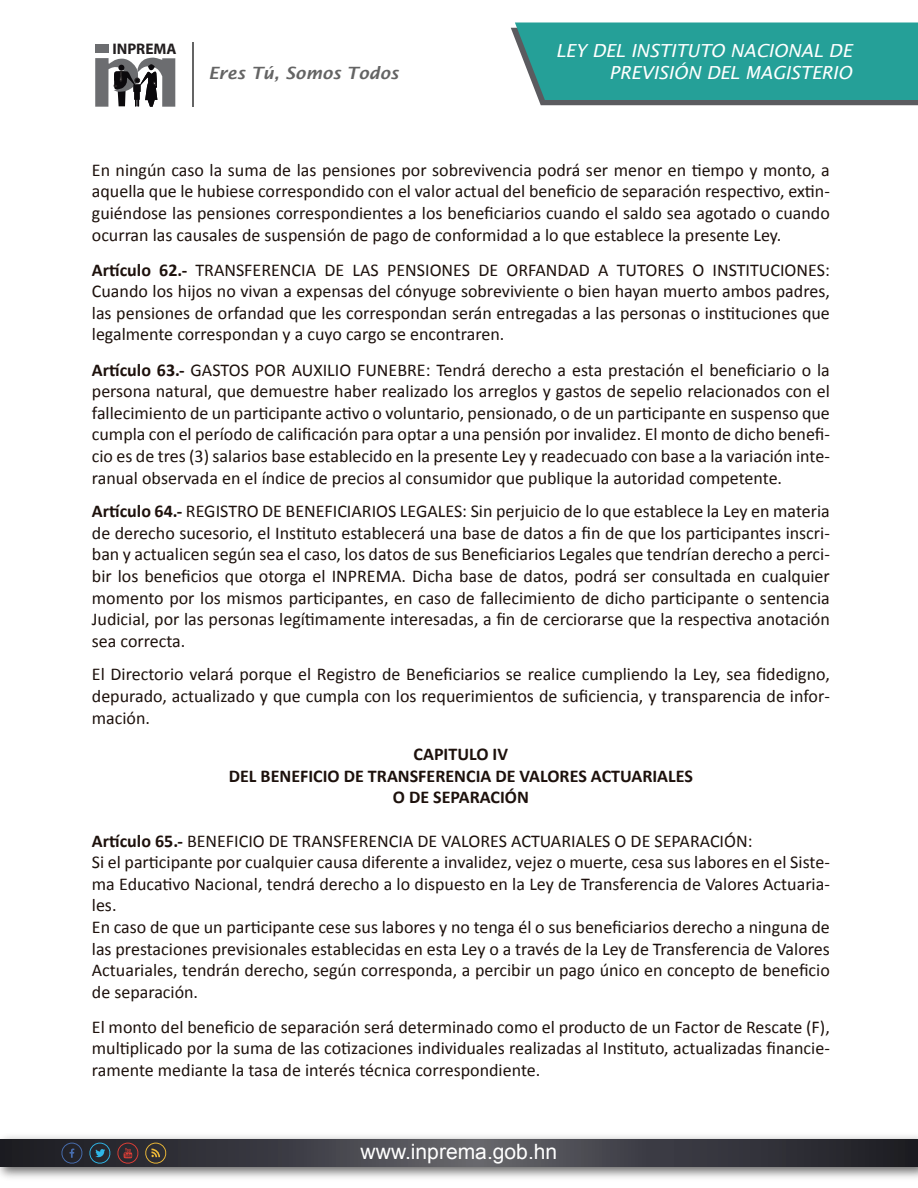
<style>
.page{position:relative;width:918px;height:1188px;background:#fff}
.page>*{position:absolute;margin:0;border:0;box-sizing:border-box;transform-origin:0 0}
.t1{font:21.15px "Arial";color:#fff}
.t2{font:18px/21.6px "Calibri";color:#1d110c;text-align:justify}
.t3{font:700 18px/21.6px "Calibri";color:#1d110c;text-align:center}
.t4{font:italic 18px/21.6px "Lucida Sans";color:#fff;text-align:right}
.t5{font:italic 600 16.95px "Lucida Sans";color:#646464}
.t6{font:700 15.3px "Myriad Pro";color:#231f20}
.s1{font-weight:700}
</style>
<div class="page">
<svg style="left:511px;top:23px;width:407px;height:82px;background:#309e97"></svg>
<div style="left:95px;top:44px;width:14px;height:9px;background:#6c6d70"></div>
<svg style="left:95px;top:57px;width:80px;height:50px"></svg>
<hr style="left:193px;top:42px;width:1px;height:64px;background:#646464">
<img style="left:0;top:1136px;width:918px;height:42px">
<svg style="left:1px;top:1140px;width:917px;height:26px;background:#3d3d43"></svg>
<svg style="left:61px;top:1143px;width:22px;height:21px"></svg>
<svg style="left:89px;top:1143px;width:22px;height:21px"></svg>
<svg style="left:117px;top:1143px;width:50px;height:21px"></svg>
<p class="t6" style="left:112px;top:39px;width:66px">INPREMA</p>
<p class="t5" style="left:208px;top:63px;width:192px">Eres Tú, Somos Todos</p>
<p class="t4" style="left:556px;top:40px;width:298px">LEY DEL INSTITUTO NACIONAL DE<br>PREVISIÓN DEL MAGISTERIO</p>
<p class="t2" style="left:92px;top:159px;width:739px">En ningún caso la suma de las pensiones por sobrevivencia podrá ser menor en tiempo y monto, a aquella que le hubiese correspondido con el valor actual del beneficio de separación respectivo, extin&shy;guiéndose las pensiones correspondientes a los beneficiarios cuando el saldo sea agotado o cuando ocurran las causales de suspensión de pago de conformidad a lo que establece la presente Ley.</p>
<p class="t2" style="left:92px;top:259px;width:739px"><span class="s1">Artículo 62.-</span> TRANSFERENCIA DE LAS PENSIONES DE ORFANDAD A TUTORES O INSTITUCIONES:<br>Cuando los hijos no vivan a expensas del cónyuge sobreviviente o bien hayan muerto ambos padres, las pensiones de orfandad que les correspondan serán entregadas a las personas o instituciones que legalmente correspondan y a cuyo cargo se encontraren.</p>
<p class="t2" style="left:92px;top:359px;width:739px"><span class="s1">Artículo 63.-</span> GASTOS POR AUXILIO FUNEBRE: Tendrá derecho a esta prestación el beneficiario o la persona natural, que demuestre haber realizado los arreglos y gastos de sepelio relacionados con el fallecimiento de un participante activo o voluntario, pensionado, o de un participante en suspenso que cumpla con el período de calificación para optar a una pensión por invalidez. El monto de dicho benefi&shy;cio es de tres (3) salarios base establecido en la presente Ley y readecuado con base a la variación inte&shy;ranual observada en el índice de precios al consumidor que publique la autoridad competente.</p>
<p class="t2" style="left:92px;top:500px;width:739px"><span class="s1">Artículo 64.-</span> REGISTRO DE BENEFICIARIOS LEGALES: Sin perjuicio de lo que establece la Ley en materia de derecho sucesorio, el Instituto establecerá una base de datos a fin de que los participantes inscri&shy;ban y actualicen según sea el caso, los datos de sus Beneficiarios Legales que tendrían derecho a perci&shy;bir los beneficios que otorga el INPREMA. Dicha base de datos, podrá ser consultada en cualquier momento por los mismos participantes, en caso de fallecimiento de dicho participante o sentencia Judicial, por las personas legítimamente interesadas, a fin de cerciorarse que la respectiva anotación sea correcta.</p>
<p class="t2" style="left:92px;top:664px;width:739px">El Directorio velará porque el Registro de Beneficiarios se realice cumpliendo la Ley, sea fidedigno, depurado, actualizado y que cumpla con los requerimientos de suficiencia, y transparencia de infor&shy;mación.</p>
<p class="t3" style="left:229px;top:743px;width:466px">CAPITULO IV<br>DEL BENEFICIO DE TRANSFERENCIA DE VALORES ACTUARIALES<br>O DE SEPARACIÓN</p>
<p class="t2" style="left:92px;top:830px;width:739px;text-align:left"><span class="s1">Artículo 65.-</span> BENEFICIO DE TRANSFERENCIA DE VALORES ACTUARIALES O DE SEPARACIÓN:<br>Si el participante por cualquier causa diferente a invalidez, vejez o muerte, cesa sus labores en el Siste&shy;ma Educativo Nacional, tendrá derecho a lo dispuesto en la Ley de Transferencia de Valores Actuaria&shy;les.<br>En caso de que un participante cese sus labores y no tenga él o sus beneficiarios derecho a ninguna de las prestaciones previsionales establecidas en esta Ley o a través de la Ley de Transferencia de Valores Actuariales, tendrán derecho, según corresponda, a percibir un pago único en concepto de beneficio de separación.</p>
<p class="t2" style="left:92px;top:1016px;width:739px">El monto del beneficio de separación será determinado como el producto de un Factor de Rescate (F), multiplicado por la suma de las cotizaciones individuales realizadas al Instituto, actualizadas financie&shy;ramente mediante la tasa de interés técnica correspondiente.</p>
<p class="t1" style="left:361px;top:1137px;width:198px">www.inprema.gob.hn</p>
</div>
